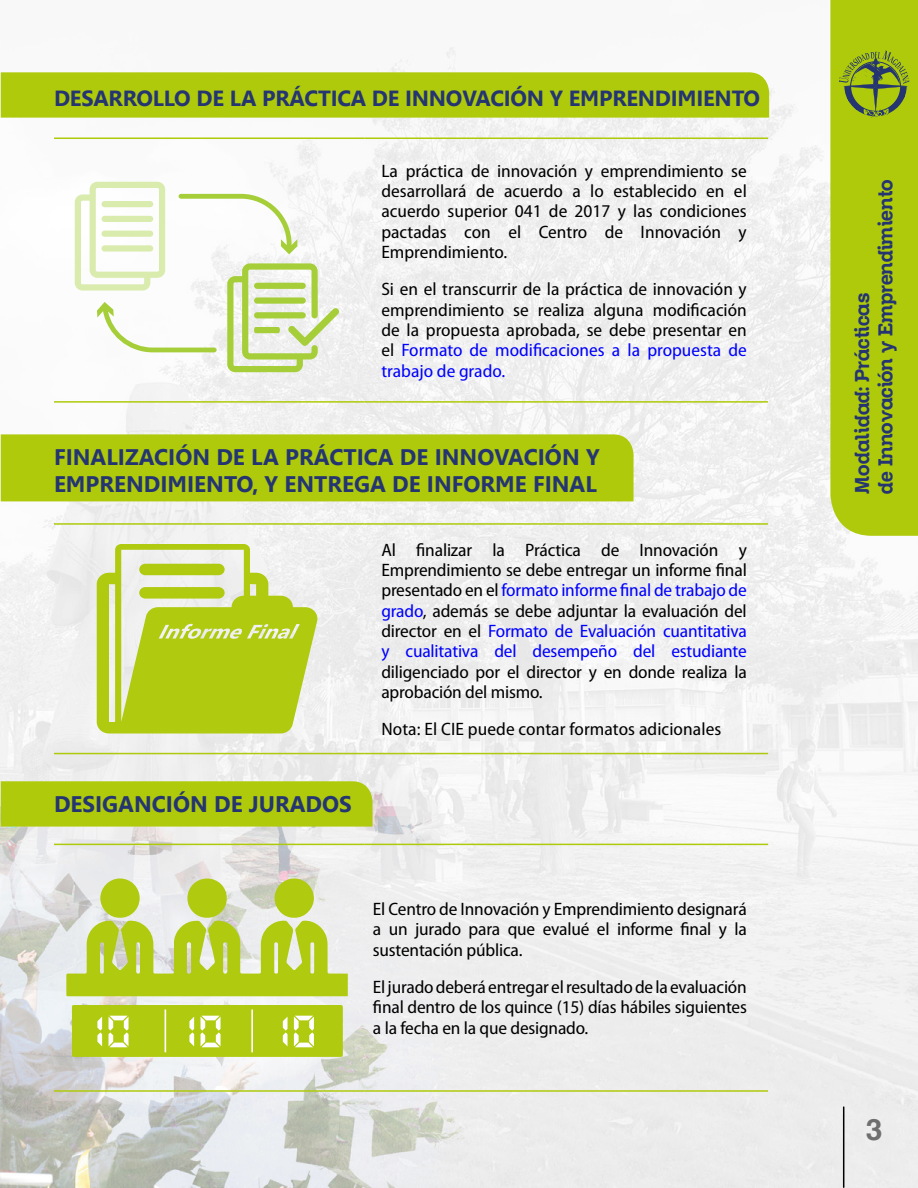
<style>
.page{position:relative;width:918px;height:1188px;background:#fff}
.page>*{position:absolute;margin:0;border:0;box-sizing:border-box;transform-origin:0 0}
.t1{font:30px "Zil Semi Slab";color:#706f6f}
.t2{font:700 22.5px/27px "Leelawadee";color:#243571}
.t3{font:700 21.9px "Leelawadee";letter-spacing:-.01em;color:#243571}
.t4{font:19.5px/23.4px "Zil Semi Slab";color:#243571}
.t5{font:semi-condensed 18px/20.2px "Myriad Pro";letter-spacing:-.01em;color:#000;text-align:justify;scale:1.05 1}
.s1{color:#00f}
</style>
<div class="page">
<img style="left:0;top:47px;width:918px;height:1141px">
<div style="left:830px;top:0;width:88px;height:536px;background:#afca0b"></div>
<svg style="left:839px;top:51px;width:70px;height:67px;background:#89a126"></svg>
<hr style="left:843px;top:1107px;width:1px;height:80px;background:#000">
<div style="left:1px;top:72px;width:768px;height:46px;background:#afca0b"></div>
<div style="left:1px;top:434px;width:633px;height:67px;background:#afca0b"></div>
<div style="left:1px;top:781px;width:372px;height:46px;background:#afca0b"></div>
<hr style="left:54px;top:138px;width:310px;height:1px;background:#afca0b">
<hr style="left:364px;top:138px;width:404px;height:1px;background:#afca0b">
<hr style="left:54px;top:401px;width:310px;height:2px;background:#afca0b">
<hr style="left:364px;top:401px;width:404px;height:2px;background:#afca0b">
<svg style="left:75px;top:182px;width:90px;height:109px"></svg>
<svg style="left:227px;top:263px;width:112px;height:109px"></svg>
<svg style="left:97px;top:302px;width:120px;height:50px"></svg>
<svg style="left:179px;top:194px;width:118px;height:60px"></svg>
<hr style="left:54px;top:523px;width:310px;height:2px;background:#afca0b">
<hr style="left:364px;top:523px;width:404px;height:2px;background:#afca0b">
<hr style="left:54px;top:753px;width:310px;height:1px;background:#afca0b">
<hr style="left:364px;top:753px;width:404px;height:1px;background:#afca0b">
<svg style="left:97px;top:544px;width:220px;height:189px"></svg>
<hr style="left:54px;top:844px;width:310px;height:1px;background:#afca0b">
<hr style="left:364px;top:844px;width:404px;height:1px;background:#afca0b">
<hr style="left:54px;top:1090px;width:310px;height:2px;background:#afca0b">
<hr style="left:364px;top:1090px;width:404px;height:2px;background:#afca0b">
<svg style="left:66px;top:878px;width:282px;height:119px;background:#c8d773"></svg>
<svg style="left:72px;top:1005px;width:271px;height:52px;background:#b7cf27"></svg>
<p class="t3" style="left:54px;top:86px;width:708px">DESARROLLO DE LA PRÁCTICA DE INNOVACIÓN Y EMPRENDIMIENTO</p>
<p class="t5" style="left:381px;top:161px;width:350px">La práctica de innovación y emprendimiento se desarrollará de acuerdo a lo establecido en el acuerdo superior 041 de 2017 y las condiciones pactadas con el Centro de Innovación y Emprendimiento.</p>
<p class="t5" style="left:381px;top:280px;width:350px">Si en el transcurrir de la práctica de innovación y emprendimiento se realiza alguna modificación de la propuesta aprobada, se debe presentar en el <span class="s1">Formato de modificaciones a la propuesta de trabajo de grado.</span></p>
<p class="t2" style="left:54px;top:443px;width:547px">FINALIZACIÓN DE LA PRÁCTICA DE INNOVACIÓN Y<br>EMPRENDIMIENTO, Y ENTREGA DE INFORME FINAL</p>
<p class="t2" style="left:54px;top:791px;width:299px">DESIGANCIÓN DE JURADOS</p>
<p class="t5" style="left:381px;top:540px;width:350px">Al finalizar la Práctica de Innovación y Emprendimiento se debe entregar un informe final presentado en el <span class="s1">formato informe final de trabajo de grado</span>, además se debe adjuntar la evaluación del director en el <span class="s1">Formato de Evaluación cuantitativa y cualitativa del desempeño del estudiante</span></p>
<p class="t5" style="left:381px;top:662px;width:350px">diligenciado por el director y en donde realiza la aprobación del mismo.</p>
<p class="t5" style="left:381px;top:720px;width:325px">Nota: El CIE puede contar formatos adicionales</p>
<p class="t5" style="left:373px;top:899px;width:358px">El Centro de Innovación y Emprendimiento designará a un jurado para que evalué el informe final y la sustentación pública.</p>
<p class="t5" style="left:373px;top:977px;width:358px">El jurado deberá entregar el resultado de la evaluación final dentro de los quince (15) días hábiles siguientes a la fecha en la que designado.</p>
<p class="t4" style="left:850px;top:494px;width:316px;rotate:-90deg">Modalidad: Prácticas<br>de Innovación y Emprendimiento</p>
<h1 class="t1" style="left:866px;top:1111px;width:17px">3</h1>
</div>
